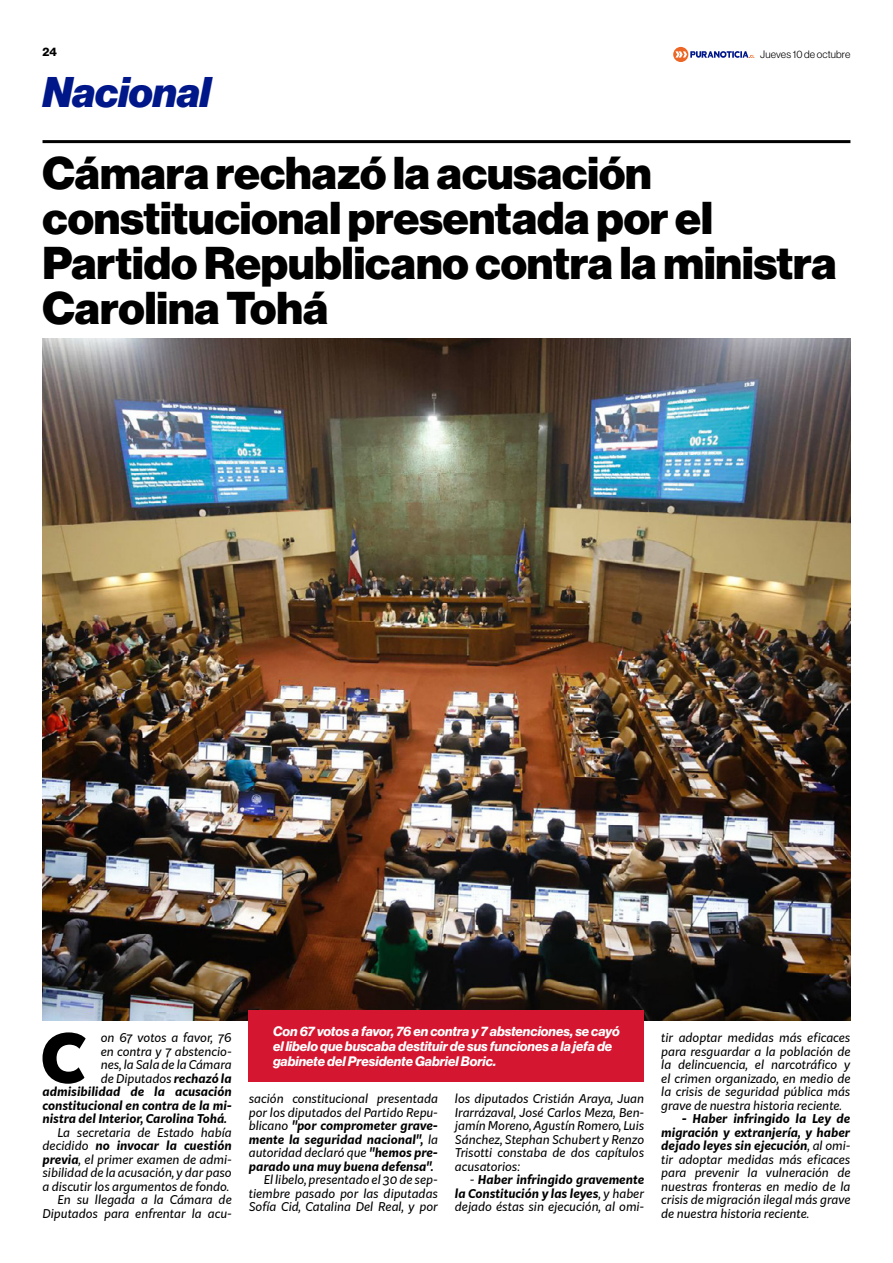
<style>
.page{position:relative;width:893px;height:1263px;background:#fff}
.page>*{position:absolute;margin:0;border:0;box-sizing:border-box;transform-origin:0 0}
.t1{font:900 66.3px "Kit Sans";color:#000}
.t2{font:45px/45px "N Haas Grotesk DS Pro 95 Blk";color:#000}
.t3{font:42px "N Haas Grotesk DS Pro 96 Blk It";color:#00178a}
.t4{font:13.5px/15px "N Haas Grotesk DS Pro 76 Bd It";color:#fff}
.t5{font:italic 12px/13.5px "Kit Sans";color:#000;text-align:justify}
.t6{font:italic 700 12px/13.5px "Kit Sans";color:#000;text-align:justify}
.t7{font:12px "N Haas Grotesk DS Pro 75 Bd";color:#000}
.t8{font:10.5px "N Haas Grotesk DS Pro 45 Lt";letter-spacing:.015em;color:#000}
.s1{font-weight:700}
.s2{font-weight:400}
</style>
<div class="page">
<hr style="left:43px;top:140px;width:807px;height:3px;background:#000">
<svg style="left:673px;top:47px;width:81px;height:15px"></svg>
<img style="left:43px;top:338px;width:807px;height:682px">
<div style="left:249px;top:1010px;width:395px;height:71px;background:#d41630"></div>
<p class="t7" style="left:43px;top:44px;width:16px">24</p>
<p class="t8" style="left:760px;top:48px;width:92px">Jueves 10 de octubre</p>
<h3 class="t3" style="left:43px;top:67px;width:170px">Nacional</h3>
<h2 class="t2" style="left:43px;top:151px;width:796px">Cámara rechazó la acusación constitucional presentada por el<br>Partido Republicano contra la ministra<br>Carolina Tohá</h2>
<h1 class="t1" style="left:41px;top:998px;width:48px">C</h1>
<p class="t5" style="left:101px;top:1030px;width:133px">on 67 votos a favor, 76</p>
<p class="t5" style="left:101px;top:1044px;width:133px">en contra y 7 abstencio-</p>
<p class="t5" style="left:101px;top:1057px;width:133px">nes, la Sala de la Cámara</p>
<p class="t5" style="left:101px;top:1071px;width:133px">de Diputados <span class="s1">rechazó la</span></p>
<p class="t6" style="left:43px;top:1084px;width:191px">admisibilidad de la acusación</p>
<p class="t6" style="left:43px;top:1097px;width:191px">constitucional en contra de la mi-</p>
<p class="t6" style="left:43px;top:1111px;width:186px">nistra del Interior, Carolina Tohá.</p>
<p class="t5" style="left:43px;top:1125px;width:191px;text-align:right">La secretaria de Estado había decidido <span class="s1">no invocar la cuestión previa</span>, el primer examen de admi&shy;sibilidad de la acusación, y dar paso a discutir los argumentos de fondo.<br>En su llegada a la Cámara de<br>Diputados para enfrentar la acu-</p>
<p class="t4" style="left:273px;top:1024px;width:348px">Con 67 votos a favor, 76 en contra y 7 abstenciones, se cayó el libelo que buscaba destituir de sus funciones a la jefa de gabinete del Presidente Gabriel Boric.</p>
<p class="t5" style="left:249px;top:1091px;width:191px">sación constitucional presentada por los diputados del Partido Repu&shy;blicano <span class="s1">"por comprometer grave&shy;mente la seguridad nacional",</span> la autoridad declaró que <span class="s1">"hemos pre&shy;parado una muy buena defensa".</span></p>
<p class="t5" style="left:249px;top:1172px;width:191px;text-indent:15px">El libelo, presentado el 30 de sep&shy;tiembre pasado por las diputadas Sofía Cid, Catalina Del Real, y por</p>
<p class="t5" style="left:455px;top:1091px;width:191px">los diputados Cristián Araya, Juan Irarrázaval, José Carlos Meza, Ben&shy;jamín Moreno, Agustín Romero, Luis Sánchez, Stephan Schubert y Renzo Trisotti constaba de dos capítulos acusatorios:</p>
<p class="t6" style="left:455px;top:1172px;width:191px;text-indent:15px"><span class="s2">-</span> Haber infringido gravemente la Constitución y las leyes<span class="s2">, y haber dejado éstas sin ejecución, al omi-</span></p>
<p class="t5" style="left:661px;top:1030px;width:191px">tir adoptar medidas más eficaces para resguardar a la población de la delincuencia, el narcotráfico y el crimen organizado, en medio de la crisis de seguridad pública más grave de nuestra historia reciente.</p>
<p class="t5" style="left:661px;top:1111px;width:191px;text-indent:21px"><span class="s1">- Haber infringido la Ley de migración y extranjería, y haber dejado leyes sin ejecución</span>, al omi&shy;tir adoptar medidas más eficaces para prevenir la vulneración de nuestras fronteras en medio de la crisis de migración ilegal más grave de nuestra historia reciente.</p>
</div>
